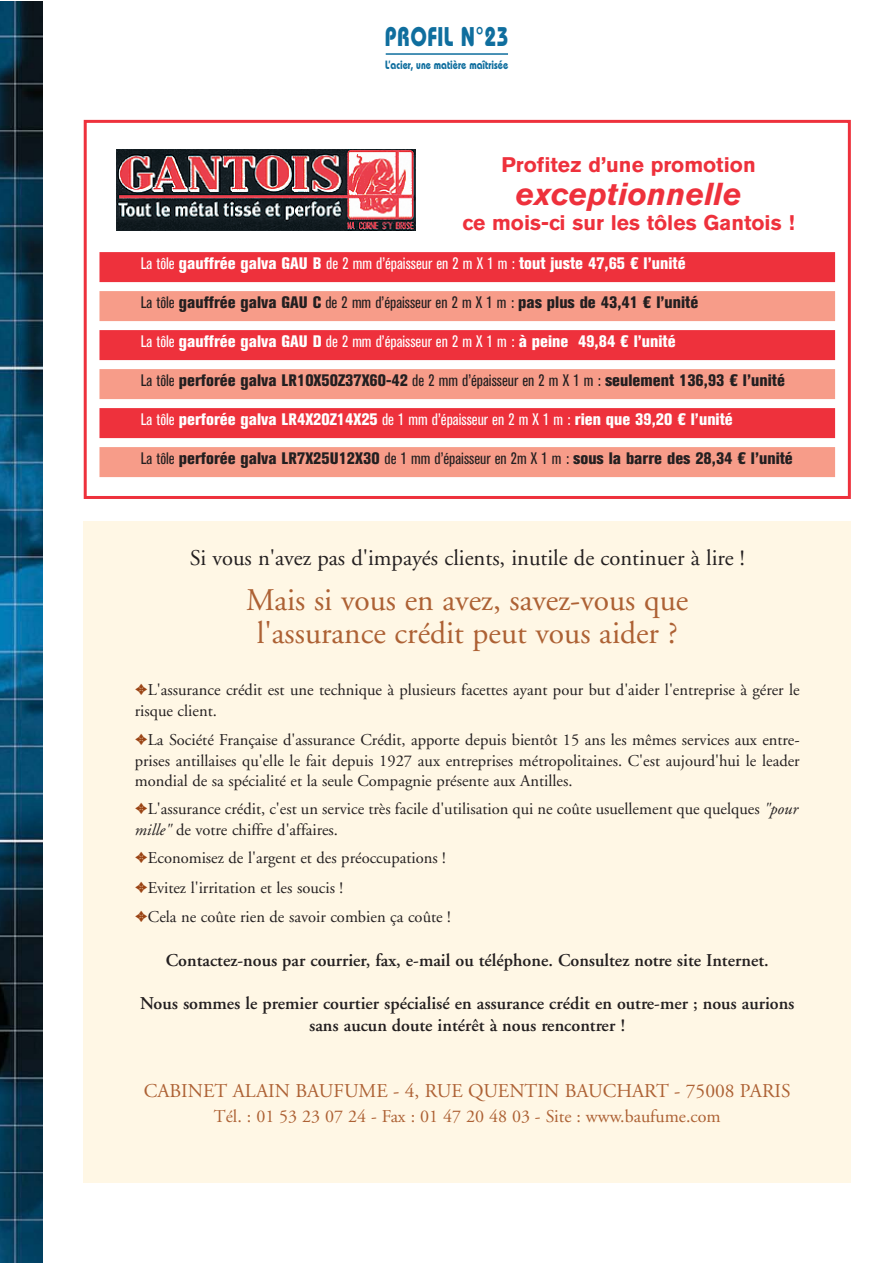
<style>
.page{position:relative;width:893px;height:1263px;background:#fff}
.page>*{position:absolute;margin:0;border:0;box-sizing:border-box;transform-origin:0 0}
.t1{font:31.5px/33px "Adobe Garamond";color:#ad6134;text-align:center}
.t2{font:italic 700 31.5px "Nissan AG";color:#ee313c}
.t3{font:700 27px "Bauhaus";letter-spacing:.02em;color:#0f6e9e;scale:.79 1}
.t4{font:22.5px "Adobe Garamond";color:#231f20}
.t5{font:700 21px "Nissan AG";color:#ee313c}
.t6{font:19.5px "Adobe Garamond";color:#ad6134}
.t7{font:600 18px/21.6px "Adobe Garamond";color:#231f20;text-align:center}
.t8{font:18px "Adobe Garamond";color:#ad6134}
.t9{font:16.5px/21px "Adobe Garamond";color:#231f20}
.t10{font:800 condensed 16.5px "Nissan AG";color:#231f20}
.t11{font:800 condensed 16.5px "Nissan AG";color:#fff}
.t12{font:700 12px "Bauhaus";color:#0f6e9e;scale:.79 1}
.s1{font-weight:400}
.s2{color:#9b4414}
.s3{font-style:italic}
</style>
<div class="page">
<img style="left:0;top:2px;width:43px;height:1261px">
<hr style="left:386px;top:53px;width:122px;height:2px;background:#0f6e9e">
<div style="left:99px;top:252px;width:736px;height:30px;background:#ee313c"></div>
<div style="left:99px;top:291px;width:736px;height:30px;background:#f79c89"></div>
<div style="left:99px;top:330px;width:736px;height:30px;background:#ee313c"></div>
<div style="left:99px;top:369px;width:736px;height:30px;background:#f79c89"></div>
<div style="left:99px;top:408px;width:736px;height:30px;background:#ee313c"></div>
<div style="left:99px;top:447px;width:736px;height:30px;background:#f79c89"></div>
<div style="left:84px;top:120px;width:766px;height:379px;border:3px solid #ee313c"></div>
<div style="left:84px;top:522px;width:766px;height:661px;background:#fff7e5"></div>
<img style="left:116px;top:149px;width:299px;height:82px">
<h2 class="t3" style="left:385px;top:27px;width:158px">PROFIL N°23</h2>
<p class="t12" style="left:385px;top:61px;width:158px">L’acier, une matière maîtrisée</p>
<p class="t5" style="left:501px;top:157px;width:256px">Profitez d’une promotion</p>
<h1 class="t2" style="left:515px;top:182px;width:228px">exceptionnelle</h1>
<p class="t5" style="left:462px;top:215px;width:333px">ce mois-ci sur les tôles Gantois !</p>
<p class="t11" style="left:141px;top:258px;width:546px"><span class="s1">La tôle</span> gauffrée galva GAU B <span class="s1">de 2 mm d’épaisseur en 2 m X 1 m :</span> tout juste 47,65 € l’unité</p>
<p class="t10" style="left:141px;top:297px;width:559px"><span class="s1">La tôle</span> gauffrée galva GAU C <span class="s1">de 2 mm d’épaisseur en 2 m X 1 m :</span> pas plus de 43,41 € l’unité</p>
<p class="t11" style="left:141px;top:336px;width:536px"><span class="s1">La tôle</span> gauffrée galva GAU D <span class="s1">de 2 mm d’épaisseur en 2 m X 1 m :</span> à peine 49,84 € l’unité</p>
<p class="t10" style="left:141px;top:375px;width:645px"><span class="s1">La tôle</span> perforée galva LR10X50Z37X60-42 <span class="s1">de 2 mm d’épaisseur en 2 m X 1 m :</span> seulement 136,93 € l’unité</p>
<p class="t11" style="left:141px;top:414px;width:593px"><span class="s1">La tôle</span> perforée galva LR4X20Z14X25 <span class="s1">de 1 mm d’épaisseur en 2 m X 1 m :</span> rien que 39,20 € l’unité</p>
<p class="t10" style="left:141px;top:453px;width:653px"><span class="s1">La tôle</span> perforée galva LR7X25U12X30 <span class="s1">de 1 mm d’épaisseur en 2m X 1 m :</span> sous la barre des 28,34 € l’unité</p>
<h3 class="t4" style="left:190px;top:549px;width:556px">Si vous n'avez pas d'impayés clients, inutile de continuer à lire !</h3>
<h1 class="t1" style="left:246px;top:586px;width:444px">Mais si vous en avez, savez-vous que l'assurance crédit peut vous aider ?</h1>
<p class="t9" style="left:135px;top:681px;width:666px"><span class="s2">✦</span>L'assurance crédit est une technique à plusieurs facettes ayant pour but d'aider l'entreprise à gérer le risque client.</p>
<p class="t9" style="left:135px;top:731px;width:666px;line-height:20.4px;text-align:justify"><span class="s2">✦</span>La Société Française d'assurance Crédit, apporte depuis bientôt 15 ans les mêmes services aux entre&shy;prises antillaises qu'elle le fait depuis 1927 aux entreprises métropolitaines. C'est aujourd'hui le leader mondial de sa spécialité et la seule Compagnie présente aux Antilles.</p>
<p class="t9" style="left:135px;top:800px;width:664px"><span class="s2">✦</span>L'assurance crédit, c'est un service très facile d'utilisation qui ne coûte usuellement que quelques <span class="s3">"pour mille"</span> de votre chiffre d'affaires.</p>
<p class="t9" style="left:135px;top:845px;width:317px;line-height:29.5px"><span class="s2">✦</span>Economisez de l'argent et des préoccupations ! <span class="s2">✦</span>Evitez l'irritation et les soucis !<br><span class="s2">✦</span>Cela ne coûte rien de savoir combien ça coûte !</p>
<p class="t7" style="left:166px;top:951px;width:604px">Contactez-nous par courrier, fax, e-mail ou téléphone. Consultez notre site Internet.</p>
<p class="t7" style="left:140px;top:994px;width:656px">Nous sommes le premier courtier spécialisé en assurance crédit en outre-mer ; nous aurions sans aucun doute intérêt à nous rencontrer !</p>
<p class="t6" style="left:144px;top:1083px;width:648px">CABINET ALAIN BAUFUME - 4, RUE QUENTIN BAUCHART - 75008 PARIS</p>
<p class="t8" style="left:214px;top:1109px;width:508px">Tél. : 01 53 23 07 24 - Fax : 01 47 20 48 03 - Site : www.baufume.com</p>
</div>
